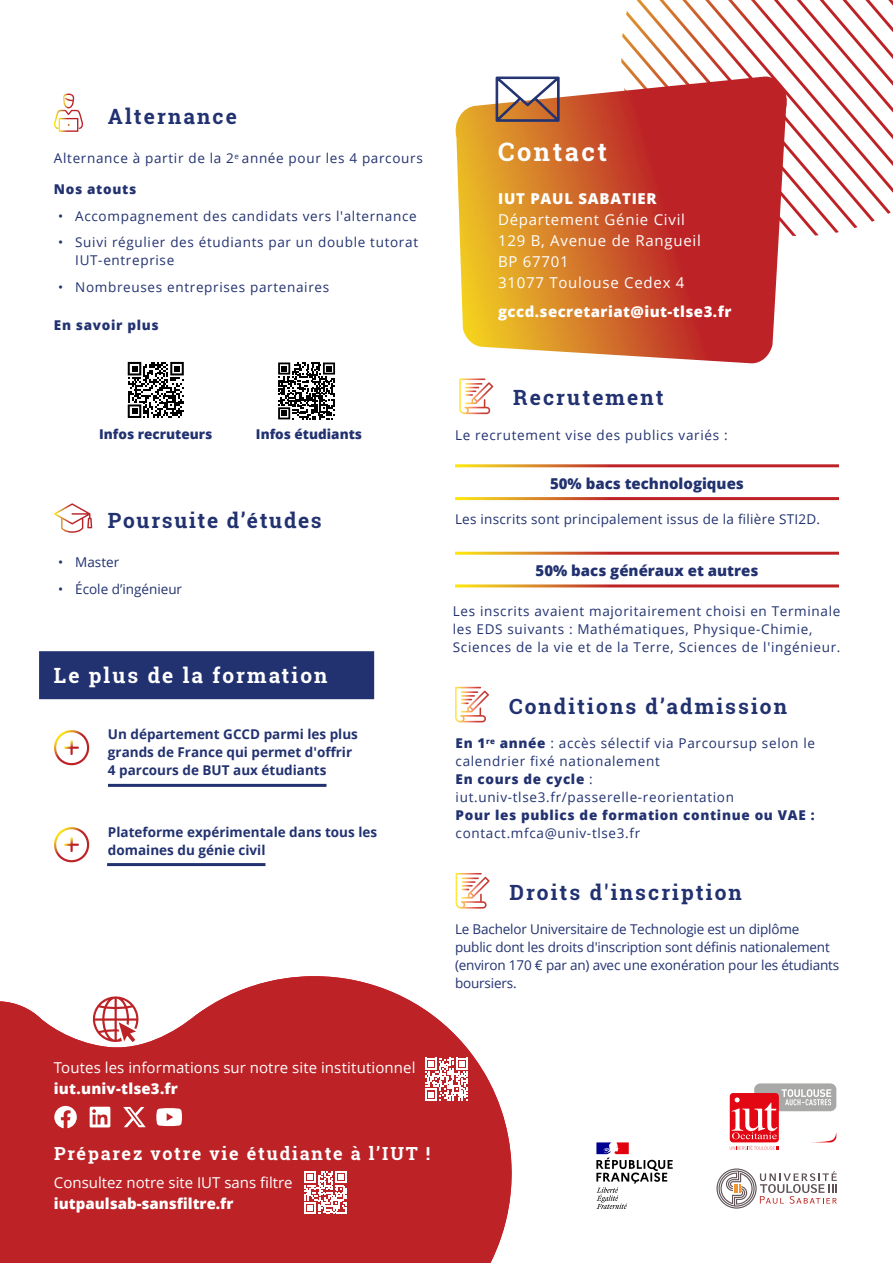
<style>
.page{position:relative;width:893px;height:1263px;background:#fff}
.page>*{position:absolute;margin:0;border:0;box-sizing:border-box;transform-origin:0 0}
.t1{font:700 25.5px "Roboto Slab";letter-spacing:.1em;color:#fff}
.t2{font:700 21px "Roboto Slab";letter-spacing:.1em;color:#223270}
.t3{font:700 21px "Roboto Slab";letter-spacing:.1em;color:#fff}
.t4{font:700 21px "Roboto Slab";letter-spacing:.08em;color:#223270}
.t5{font:700 18px "Roboto Slab";letter-spacing:.1em;color:#fff}
.t6{font:15px "Open Sans";letter-spacing:.015em;color:#fff}
.t7{font:15px/21px "Open Sans";letter-spacing:.05em;color:#fff}
.t8{font:800 15px "Open Sans";color:#223270}
.t9{font:800 15px "Open Sans";letter-spacing:.03em;color:#fff}
.t10{font:800 15px "Open Sans";color:#fff}
.t11{font:800 15px "Open Sans";letter-spacing:.01em;color:#fff}
.t12{font:800 15px "Open Sans";letter-spacing:.05em;color:#fff}
.t13{font:13.5px/18px "Open Sans";letter-spacing:.05em;color:#223270}
.t14{font:13.5px/18px "Open Sans";letter-spacing:-.015em;color:#223270}
.t15{font:700 13.5px/18px "Open Sans";color:#223270}
.t16{font:800 13.5px "Open Sans";letter-spacing:.05em;color:#223270}
.t17{font:13.5px "Open Sans";letter-spacing:.02em;color:#223270}
.t18{font:800 13.5px "Open Sans";color:#223270}
.t19{font:13.5px "Open Sans";color:#223270}
.s1{font-weight:800}
</style>
<div class="page">
<div style="left:39px;top:651px;width:335px;height:48px;background:#223270"></div>
<hr style="left:108px;top:784px;width:218px;height:3px;background:#223270">
<hr style="left:107px;top:863px;width:158px;height:3px;background:#223270">
<svg style="left:54px;top:94px;width:29px;height:38px"></svg>
<svg style="left:54px;top:503px;width:38px;height:30px"></svg>
<svg style="left:54px;top:730px;width:36px;height:36px"></svg>
<svg style="left:621px;top:0;width:272px;height:236px"></svg>
<svg style="left:455px;top:77px;width:335px;height:286px;background:#d0673e"></svg>
<svg style="left:495px;top:76px;width:65px;height:47px"></svg>
<svg style="left:0;top:976px;width:512px;height:287px;background:#c53f43"></svg>
<svg style="left:91px;top:994px;width:50px;height:48px"></svg>
<svg style="left:425px;top:1058px;width:43px;height:42px"></svg>
<svg style="left:304px;top:1171px;width:43px;height:43px"></svg>
<svg style="left:455px;top:687px;width:34px;height:35px"></svg>
<svg style="left:456px;top:873px;width:34px;height:35px"></svg>
<svg style="left:459px;top:378px;width:34px;height:36px"></svg>
<svg style="left:54px;top:827px;width:36px;height:36px"></svg>
<svg style="left:278px;top:362px;width:57px;height:57px"></svg>
<svg style="left:128px;top:362px;width:56px;height:56px"></svg>
<div style="left:754px;top:1083px;width:82px;height:28px;background:#a8a8a7;border-radius:6px"></div>
<svg style="left:730px;top:1089px;width:107px;height:61px"></svg>
<svg style="left:716px;top:1168px;width:121px;height:40px"></svg>
<svg style="left:596px;top:1142px;width:77px;height:67px"></svg>
<svg style="left:54px;top:1106px;width:23px;height:22px"></svg>
<svg style="left:90px;top:1107px;width:20px;height:20px"></svg>
<svg style="left:123px;top:1107px;width:23px;height:20px"></svg>
<svg style="left:156px;top:1108px;width:26px;height:18px"></svg>
<h2 class="t2" style="left:108px;top:102px;width:130px">Alternance</h2>
<p class="t13" style="left:54px;top:149px;width:370px">Alternance à partir de la 2<sup>e</sup> année pour les 4 parcours</p>
<p class="t16" style="left:54px;top:179px;width:84px">Nos atouts</p>
<p class="t13" style="left:58px;top:206px;width:360px">• Accompagnement des candidats vers l'alternance</p>
<p class="t13" style="left:75px;top:233px;width:344px;text-indent:-17px">• Suivi régulier des étudiants par un double tutorat<br>IUT-entreprise</p>
<p class="t13" style="left:58px;top:277px;width:273px">• Nombreuses entreprises partenaires</p>
<p class="t16" style="left:54px;top:315px;width:106px">En savoir plus</p>
<p class="t18" style="left:99px;top:424px;width:115px">Infos recruteurs</p>
<p class="t18" style="left:256px;top:424px;width:108px">Infos étudiants</p>
<h2 class="t4" style="left:108px;top:506px;width:215px">Poursuite d’études</h2>
<p class="t13" style="left:58px;top:553px;width:62px">• Master</p>
<p class="t19" style="left:58px;top:579px;width:125px">• École d’ingénieur</p>
<h2 class="t3" style="left:54px;top:661px;width:275px">Le plus de la formation</h2>
<p class="t15" style="left:108px;top:725px;width:251px">Un département GCCD parmi les plus grands de France qui permet d'offrir<br>4 parcours de BUT aux étudiants</p>
<p class="t15" style="left:108px;top:822px;width:271px">Plateforme expérimentale dans tous les domaines du génie civil</p>
<h1 class="t1" style="left:498px;top:135px;width:110px">Contact</h1>
<p class="t12" style="left:498px;top:187px;width:160px">IUT PAUL SABATIER</p>
<p class="t7" style="left:498px;top:208px;width:204px">Département Génie Civil<br>129 B, Avenue de Rangueil<br>BP 67701<br>31077 Toulouse Cedex 4</p>
<p class="t9" style="left:498px;top:300px;width:235px">gccd.secretariat@iut-tlse3.fr</p>
<h2 class="t2" style="left:513px;top:383px;width:152px">Recrutement</h2>
<p class="t13" style="left:455px;top:426px;width:274px">Le recrutement vise des publics variés :</p>
<p class="t8" style="left:550px;top:472px;width:195px">50% bacs technologiques</p>
<p class="t17" style="left:455px;top:509px;width:367px">Les inscrits sont principalement issus de la filière STI2D.</p>
<p class="t8" style="left:536px;top:559px;width:224px">50% bacs généraux et autres</p>
<p class="t13" style="left:453px;top:602px;width:389px">Les inscrits avaient majoritairement choisi en Terminale les EDS suivants : Mathématiques, Physique-Chimie,<br>Sciences de la vie et de la Terre, Sciences de l'ingénieur.</p>
<h2 class="t2" style="left:509px;top:691px;width:280px">Conditions d’admission</h2>
<p class="t13" style="left:456px;top:734px;width:361px"><span class="s1">En 1</span><sup>re</sup> <span class="s1">année</span> : accès sélectif via Parcoursup selon le calendrier fixé nationalement<br><span class="s1">En cours de cycle</span> : iut.univ-tlse3.fr/passerelle-reorientation</p>
<p class="t16" style="left:456px;top:805px;width:360px">Pour les publics de formation continue ou VAE :</p>
<p class="t13" style="left:456px;top:824px;width:186px">contact.mfca@univ-tlse3.fr</p>
<h2 class="t2" style="left:510px;top:878px;width:234px">Droits d'inscription</h2>
<p class="t14" style="left:455px;top:920px;width:386px">Le Bachelor Universitaire de Technologie est un diplôme public dont les droits d'inscription sont définis nationalement (environ 170 € par an) avec une exonération pour les étudiants boursiers.</p>
<p class="t6" style="left:54px;top:1057px;width:363px">Toutes les informations sur notre site institutionnel</p>
<p class="t11" style="left:54px;top:1077px;width:125px">iut.univ-tlse3.fr</p>
<h3 class="t5" style="left:54px;top:1141px;width:378px">Préparez votre vie étudiante à l’IUT !</h3>
<p class="t6" style="left:54px;top:1172px;width:240px">Consultez notre site IUT sans filtre</p>
<p class="t10" style="left:54px;top:1192px;width:181px">iutpaulsab-sansfiltre.fr</p>
</div>
